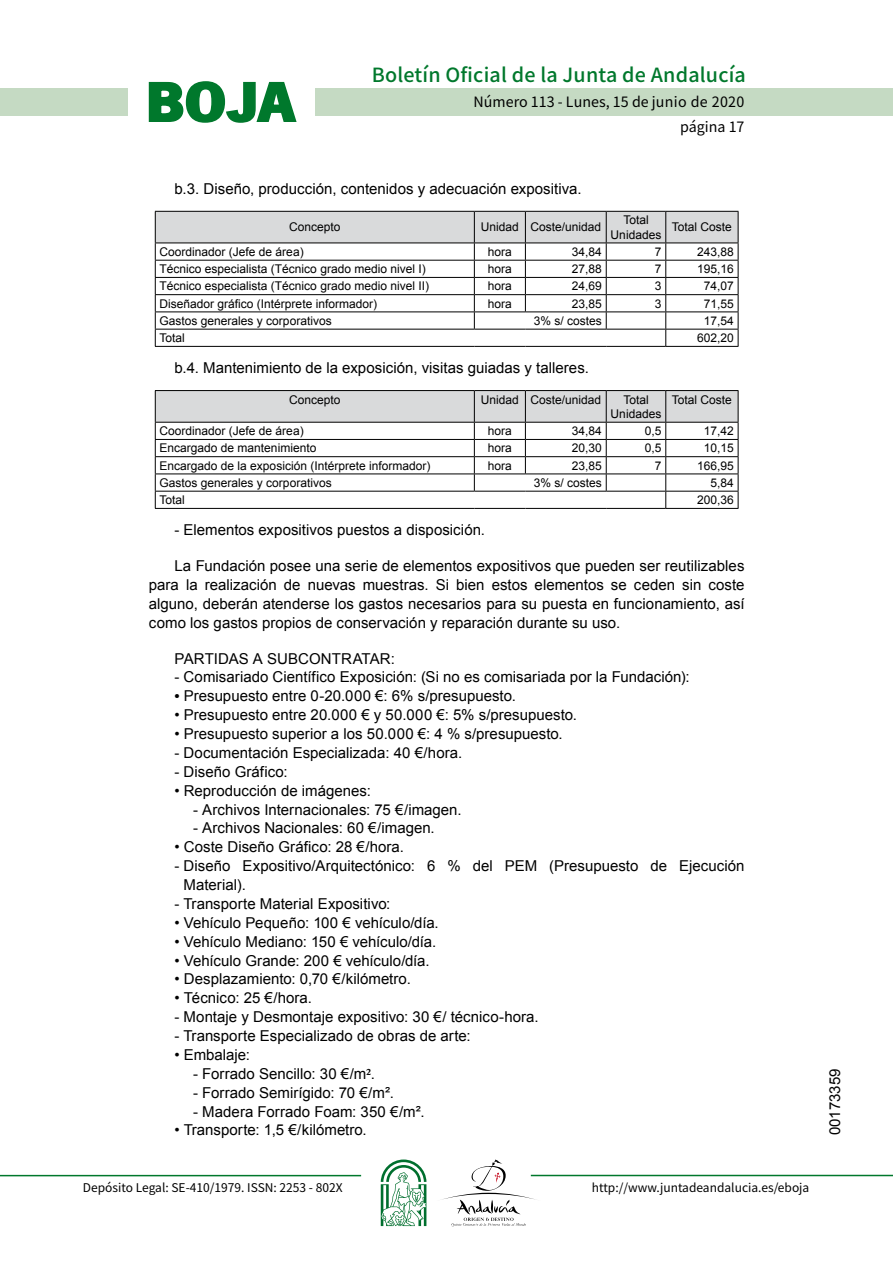
<style>
.page{position:relative;width:893px;height:1263px;background:#fff}
.page>*{position:absolute;margin:0;border:0;box-sizing:border-box;transform-origin:0 0}
.t1{font:700 57.75px "News Got T";color:#00782c;scale:1.14 1}
.t2{font:500 19.5px "Noto Sans HK";letter-spacing:.01em;color:#00782c}
.t3{font:15px/18.9px "Arial";color:#000;text-align:justify}
.t4{font:14.25px/24.5px "Noto Sans HK";color:#000;text-align:right}
.t5{font:12px/14.4px "Arial";color:#000;text-align:center}
.t6{font:12px "Noto Sans HK";color:#000}
.s1{font-family:"Times"}
</style>
<div class="page">
<div style="left:315px;top:88px;width:577px;height:28px;background:#c5dac3"></div>
<div style="left:0;top:88px;width:128px;height:28px;background:#c5dac3"></div>
<hr style="left:0;top:1175px;width:361px;height:1px;background:#00782c">
<hr style="left:531px;top:1175px;width:361px;height:1px;background:#00782c">
<svg style="left:148px;top:81px;width:149px;height:42px"></svg>
<svg style="left:442px;top:1159px;width:100px;height:67px"></svg>
<svg style="left:381px;top:1160px;width:45px;height:66px"></svg>
<svg style="left:155px;top:211px;width:583px;height:135px"></svg>
<hr style="left:155px;top:346px;width:319px;height:1px;background:#000">
<hr style="left:474px;top:346px;width:51px;height:1px;background:#000">
<hr style="left:525px;top:346px;width:81px;height:1px;background:#000">
<hr style="left:606px;top:346px;width:59px;height:1px;background:#000">
<hr style="left:665px;top:346px;width:73px;height:1px;background:#000">
<hr style="left:155px;top:390px;width:319px;height:1px;background:#000">
<hr style="left:474px;top:390px;width:51px;height:1px;background:#000">
<hr style="left:525px;top:390px;width:81px;height:1px;background:#000">
<hr style="left:606px;top:390px;width:59px;height:1px;background:#000">
<hr style="left:665px;top:390px;width:73px;height:1px;background:#000">
<svg style="left:155px;top:391px;width:583px;height:117px"></svg>
<hr style="left:155px;top:508px;width:319px;height:1px;background:#000">
<hr style="left:474px;top:508px;width:51px;height:1px;background:#000">
<hr style="left:525px;top:508px;width:81px;height:1px;background:#000">
<hr style="left:606px;top:508px;width:59px;height:1px;background:#000">
<hr style="left:665px;top:508px;width:73px;height:1px;background:#000">
<h1 class="t1" style="left:145px;top:68px;width:133px">BOJA</h1>
<h2 class="t2" style="left:372px;top:64px;width:375px">Boletín Oficial de la Junta de Andalucía</h2>
<p class="t4" style="left:473px;top:90px;width:272px">Número 113 - Lunes, 15 de junio de 2020 página 17</p>
<p class="t3" style="left:174px;top:179px;width:408px">b.3. Diseño, producción, contenidos y adecuación expositiva.</p>
<p class="t5" style="left:289px;top:220px;width:53px">Concepto</p>
<p class="t5" style="left:481px;top:220px;width:122px">Unidad Coste/unidad</p>
<p class="t5" style="left:610px;top:213px;width:52px">Total<br>Unidades</p>
<p class="t5" style="left:672px;top:220px;width:62px">Total Coste</p>
<p class="t5" style="left:159px;top:245px;width:146px">Coordinador (Jefe de área)</p>
<p class="t5" style="left:488px;top:245px;width:26px">hora</p>
<p class="t5" style="left:572px;top:245px;width:32px">34,84</p>
<p class="t5" style="left:655px;top:245px;width:8px">7</p>
<p class="t5" style="left:697px;top:245px;width:38px">243,88</p>
<p class="t5" style="left:159px;top:262px;width:268px">Técnico especialista (Técnico grado medio nivel I)</p>
<p class="t5" style="left:488px;top:262px;width:26px">hora</p>
<p class="t5" style="left:572px;top:262px;width:32px">27,88</p>
<p class="t5" style="left:655px;top:262px;width:8px">7</p>
<p class="t5" style="left:697px;top:262px;width:38px">195,16</p>
<p class="t5" style="left:159px;top:279px;width:271px">Técnico especialista (Técnico grado medio nivel II)</p>
<p class="t5" style="left:488px;top:279px;width:26px">hora</p>
<p class="t5" style="left:572px;top:279px;width:32px">24,69</p>
<p class="t5" style="left:655px;top:279px;width:8px">3</p>
<p class="t5" style="left:703px;top:279px;width:32px">74,07</p>
<p class="t5" style="left:159px;top:296px;width:219px">Diseñador gráfico (Intérprete informador)</p>
<p class="t5" style="left:488px;top:296px;width:26px">hora</p>
<p class="t5" style="left:572px;top:296px;width:32px">23,85</p>
<p class="t5" style="left:655px;top:296px;width:8px">3</p>
<p class="t5" style="left:703px;top:296px;width:32px">71,55</p>
<p class="t5" style="left:159px;top:314px;width:174px">Gastos generales y corporativos</p>
<p class="t5" style="left:534px;top:314px;width:70px">3% s/ costes</p>
<p class="t5" style="left:703px;top:314px;width:32px">17,54</p>
<p class="t5" style="left:159px;top:331px;width:27px">Total</p>
<p class="t5" style="left:697px;top:331px;width:38px">602,20</p>
<p class="t3" style="left:174px;top:359px;width:416px">b.4. Mantenimiento de la exposición, visitas guiadas y talleres.</p>
<p class="t5" style="left:289px;top:392px;width:53px">Concepto</p>
<p class="t5" style="left:481px;top:392px;width:122px">Unidad Coste/unidad</p>
<p class="t5" style="left:610px;top:392px;width:52px">Total<br>Unidades</p>
<p class="t5" style="left:672px;top:392px;width:62px">Total Coste</p>
<p class="t5" style="left:159px;top:424px;width:146px">Coordinador (Jefe de área)</p>
<p class="t5" style="left:488px;top:424px;width:26px">hora</p>
<p class="t5" style="left:572px;top:424px;width:32px">34,84</p>
<p class="t5" style="left:644px;top:424px;width:18px">0,5</p>
<p class="t5" style="left:703px;top:424px;width:32px">17,42</p>
<p class="t5" style="left:159px;top:441px;width:158px">Encargado de mantenimiento</p>
<p class="t5" style="left:488px;top:441px;width:26px">hora</p>
<p class="t5" style="left:572px;top:441px;width:32px">20,30</p>
<p class="t5" style="left:644px;top:441px;width:18px">0,5</p>
<p class="t5" style="left:703px;top:441px;width:32px">10,15</p>
<p class="t5" style="left:159px;top:458px;width:272px">Encargado de la exposición (Intérprete informador)</p>
<p class="t5" style="left:488px;top:458px;width:26px">hora</p>
<p class="t5" style="left:572px;top:458px;width:32px">23,85</p>
<p class="t5" style="left:655px;top:458px;width:8px">7</p>
<p class="t5" style="left:697px;top:458px;width:38px">166,95</p>
<p class="t5" style="left:159px;top:476px;width:174px">Gastos generales y corporativos</p>
<p class="t5" style="left:534px;top:476px;width:70px">3% s/ costes</p>
<p class="t5" style="left:710px;top:476px;width:25px">5,84</p>
<p class="t5" style="left:159px;top:493px;width:27px">Total</p>
<p class="t5" style="left:697px;top:493px;width:38px">200,36</p>
<p class="t3" style="left:174px;top:521px;width:312px">- Elementos expositivos puestos a disposición.</p>
<p class="t3" style="left:149px;top:557px;width:597px;text-indent:26px">La Fundación posee una serie de elementos expositivos que pueden ser reutilizables para la realización de nuevas muestras. Si bien estos elementos se ceden sin coste alguno, deberán atenderse los gastos necesarios para su puesta en funcionamiento, así como los gastos propios de conservación y reparación durante su uso.</p>
<p class="t3" style="left:174px;top:649px;width:222px">PARTIDAS A SUBCONTRATAR:</p>
<p class="t3" style="left:174px;top:668px;width:516px">- Comisariado Científico Exposición: (Si no es comisariada por la Fundación):</p>
<p class="t3" style="left:174px;top:687px;width:343px"><span class="s1">•</span> Presupuesto entre 0-20.000 €: 6% s/presupuesto.</p>
<p class="t3" style="left:174px;top:706px;width:404px">• Presupuesto entre 20.000 € y 50.000 €: 5% s/presupuesto.</p>
<p class="t3" style="left:174px;top:725px;width:390px">• Presupuesto superior a los 50.000 €: 4 % s/presupuesto.</p>
<p class="t3" style="left:174px;top:743px;width:289px">- Documentación Especializada: 40 €/hora.</p>
<p class="t3" style="left:174px;top:762px;width:115px">- Diseño Gráfico:</p>
<p class="t3" style="left:174px;top:781px;width:198px">• Reproducción de imágenes:</p>
<p class="t3" style="left:193px;top:800px;width:270px">- Archivos Internacionales: 75 €/imagen.</p>
<p class="t3" style="left:193px;top:819px;width:243px">- Archivos Nacionales: 60 €/imagen.</p>
<p class="t3" style="left:174px;top:838px;width:231px">• Coste Diseño Gráfico: 28 €/hora.</p>
<p class="t3" style="left:183px;top:857px;width:562px;text-indent:-9px">- Diseño Expositivo/Arquitectónico: 6 % del PEM (Presupuesto de Ejecución<br>Material).</p>
<p class="t3" style="left:174px;top:894px;width:217px">- Transporte Material Expositivo:</p>
<p class="t3" style="left:174px;top:913px;width:266px">• Vehículo Pequeño: 100 € vehículo/día.</p>
<p class="t3" style="left:174px;top:932px;width:263px">• Vehículo Mediano: 150 € vehículo/día.</p>
<p class="t3" style="left:174px;top:951px;width:257px">• Vehículo Grande: 200 € vehículo/día.</p>
<p class="t3" style="left:174px;top:970px;width:238px">• Desplazamiento: 0,70 €/kilómetro.</p>
<p class="t3" style="left:174px;top:989px;width:139px">• Técnico: 25 €/hora.</p>
<p class="t3" style="left:174px;top:1008px;width:366px">- Montaje y Desmontaje expositivo: 30 €/ técnico-hora.</p>
<p class="t3" style="left:174px;top:1027px;width:298px">- Transporte Especializado de obras de arte:</p>
<p class="t3" style="left:174px;top:1045px;width:77px">• Embalaje:</p>
<p class="t3" style="left:193px;top:1064px;width:183px">- Forrado Sencillo: 30 €/m<span class="s1">²</span>.</p>
<p class="t3" style="left:193px;top:1083px;width:202px">- Forrado Semirígido: 70 €/m².</p>
<p class="t3" style="left:193px;top:1102px;width:233px">- Madera Forrado Foam: 350 €/m².</p>
<p class="t3" style="left:174px;top:1121px;width:194px">• Transporte: 1,5 €/kilómetro.</p>
<p class="t6" style="left:83px;top:1181px;width:261px">Depósito Legal: SE-410/1979. ISSN: 2253 - 802X</p>
<p class="t6" style="left:592px;top:1181px;width:219px">http://www.juntadeandalucia.es/eboja</p>
<p class="t3" style="left:825px;top:1135px;width:68px;rotate:-90deg">00173359</p>
</div>
